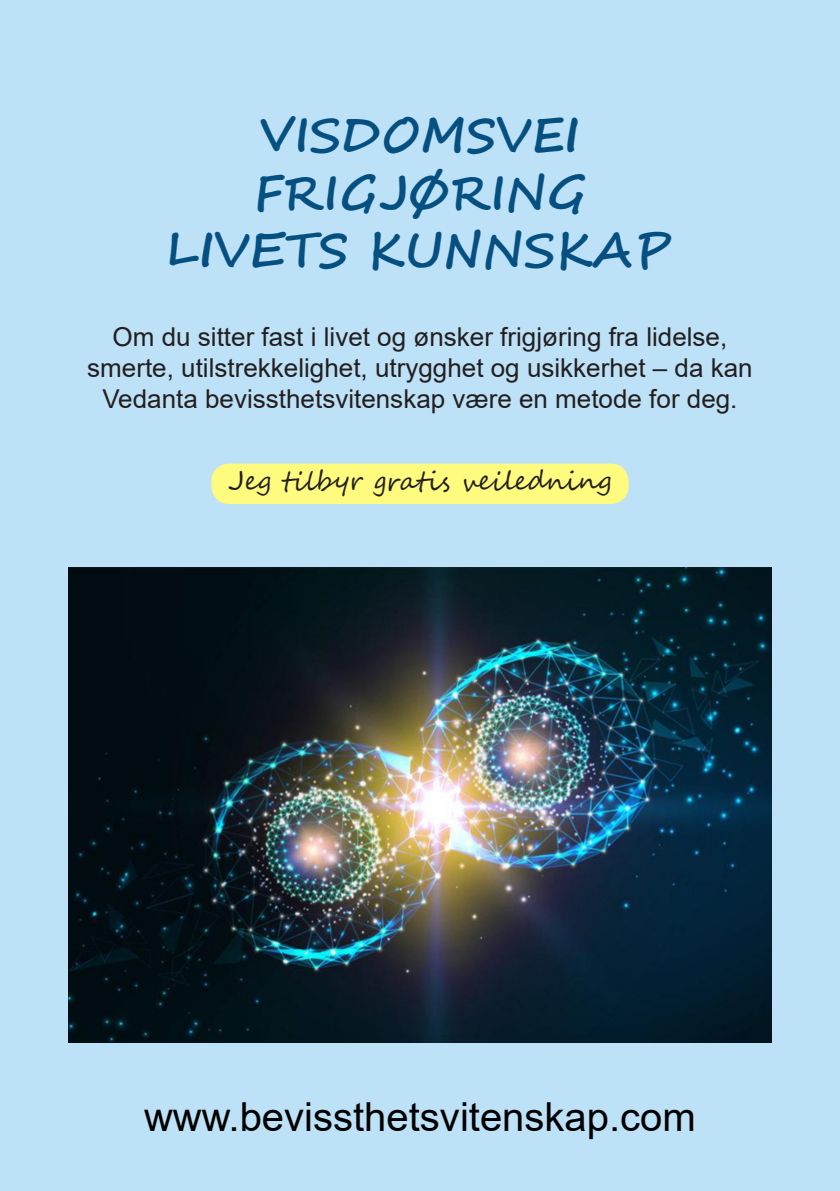
<style>
.page{position:relative;width:840px;height:1191px;background:#fff}
.page>*{position:absolute;margin:0;border:0;box-sizing:border-box;transform-origin:0 0}
.t1{font:700 48px "Segoe Script";color:#065081}
.t2{font:40px "Arial";color:#000}
.t3{font:26px/31.2px "Arial";color:#231f20;text-align:center}
.t4{font:26px "Segoe Script";color:#231f20}
</style>
<div class="page">
<div style="left:0;top:0;width:839px;height:1191px;background:#bde1f6"></div>
<img style="left:68px;top:567px;width:703px;height:475px">
<div style="left:211px;top:463px;width:417px;height:41px;background:#fffb7e;border-radius:18px"></div>
<p class="t1" style="left:260px;top:96px;width:320px">VISDOMSVEI</p>
<p class="t1" style="left:254px;top:154px;width:333px">FRIGJØRING</p>
<p class="t1" style="left:168px;top:211px;width:504px">LIVETS KUNNSKAP</p>
<p class="t3" style="left:87px;top:320px;width:666px">Om du sitter fast i livet og ønsker frigjøring fra lidelse, smerte, utilstrekkelighet, utrygghet og usikkerhet – da kan<br>Vedanta bevissthetsvitenskap være en metode for deg.</p>
<p class="t4" style="left:228px;top:459px;width:385px">Jeg tilbyr gratis veiledning</p>
<p class="t2" style="left:144px;top:1089px;width:553px">www.bevissthetsvitenskap.com</p>
</div>
